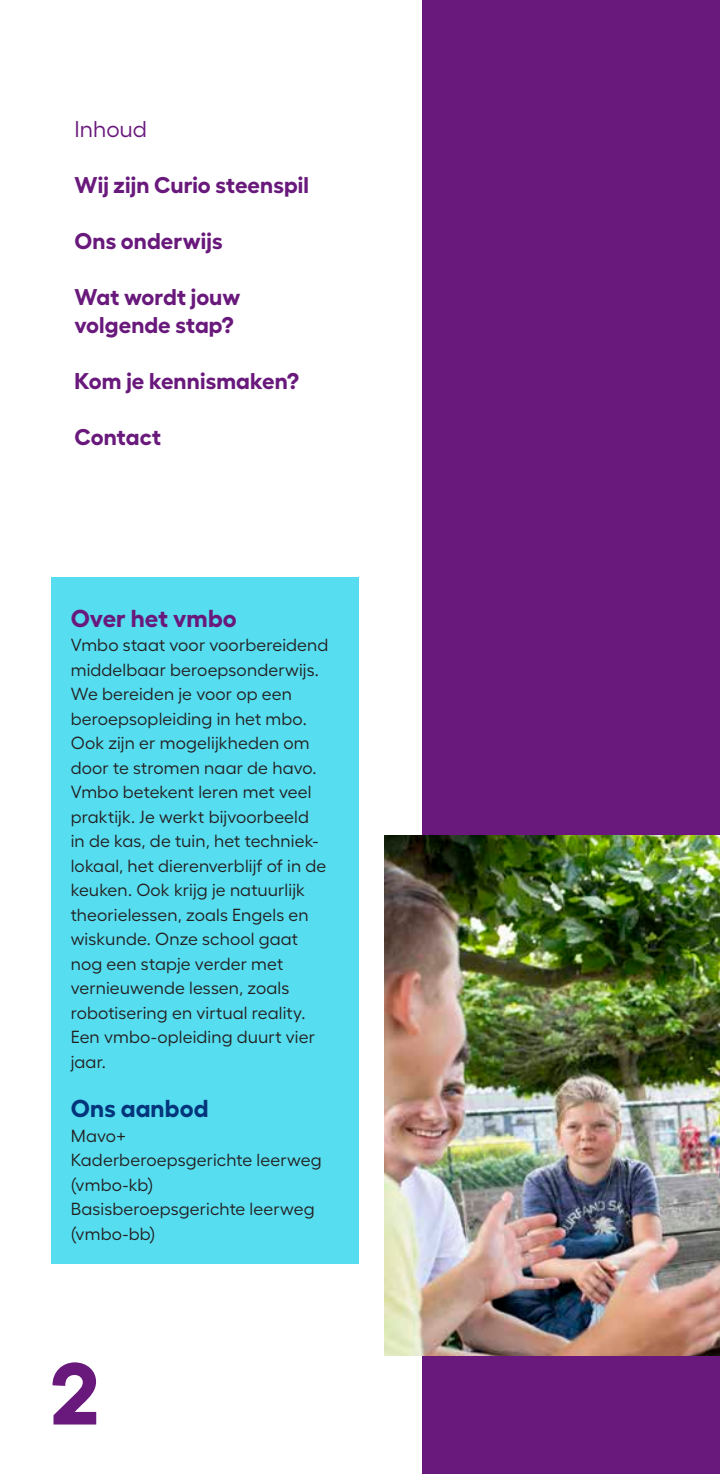
<style>
.page{position:relative;width:720px;height:1474px;background:#fff}
.page>*{position:absolute;margin:0;border:0;box-sizing:border-box;transform-origin:0 0}
.t1{font:700 87.5px "Fellix";color:#69197c}
.t2{font:700 24.5px "Fellix";color:#69197c}
.t3{font:700 24.5px "Fellix";letter-spacing:.005em;color:#03357c}
.t4{font:700 22.75px/28px "Fellix";letter-spacing:.005em;color:#69197c}
.t5{font:22.75px "Fellix";color:#69197c}
.t6{font:17.5px/24.5px "Fellix";letter-spacing:.01em;color:#231f20}
</style>
<div class="page">
<div style="left:422px;top:0;width:297px;height:1473px;background:#69197c"></div>
<div style="left:51px;top:578px;width:307px;height:686px;background:#56ddef"></div>
<img style="left:384px;top:835px;width:335px;height:520px">
<h3 class="t5" style="left:74px;top:111px;width:74px">Inhoud</h3>
<h3 class="t4" style="left:74px;top:168px;width:236px">Wij zijn Curio steenspil</h3>
<h3 class="t4" style="left:74px;top:224px;width:149px">Ons onderwijs</h3>
<h3 class="t4" style="left:74px;top:280px;width:167px">Wat wordt jouw volgende stap?</h3>
<h3 class="t4" style="left:74px;top:364px;width:226px">Kom je kennismaken?</h3>
<h3 class="t4" style="left:74px;top:420px;width:88px">Contact</h3>
<h2 class="t2" style="left:71px;top:598px;width:167px">Over het vmbo</h2>
<p class="t6" style="left:71px;top:631px;width:259px">Vmbo staat voor voorbereidend middelbaar beroepsonderwijs.<br>We bereiden je voor op een beroepsopleiding in het mbo.<br>Ook zijn er mogelijkheden om door te stromen naar de havo.<br>Vmbo betekent leren met veel praktijk. Je werkt bijvoorbeeld<br>in de kas, de tuin, het techniek&shy;lokaal, het dierenverblijf of in de keuken. Ook krijg je natuurlijk theorielessen, zoals Engels en wiskunde. Onze school gaat nog een stapje verder met vernieuwende lessen, zoals robotisering en virtual reality.<br>Een vmbo-opleiding duurt vier jaar.</p>
<h2 class="t3" style="left:71px;top:1088px;width:139px">Ons aanbod</h2>
<p class="t6" style="left:71px;top:1121px;width:252px">Mavo+<br>Kaderberoepsgerichte leerweg (vmbo-kb)<br>Basisberoepsgerichte leerweg (vmbo-bb)</p>
<h1 class="t1" style="left:50px;top:1323px;width:51px">2</h1>
</div>
